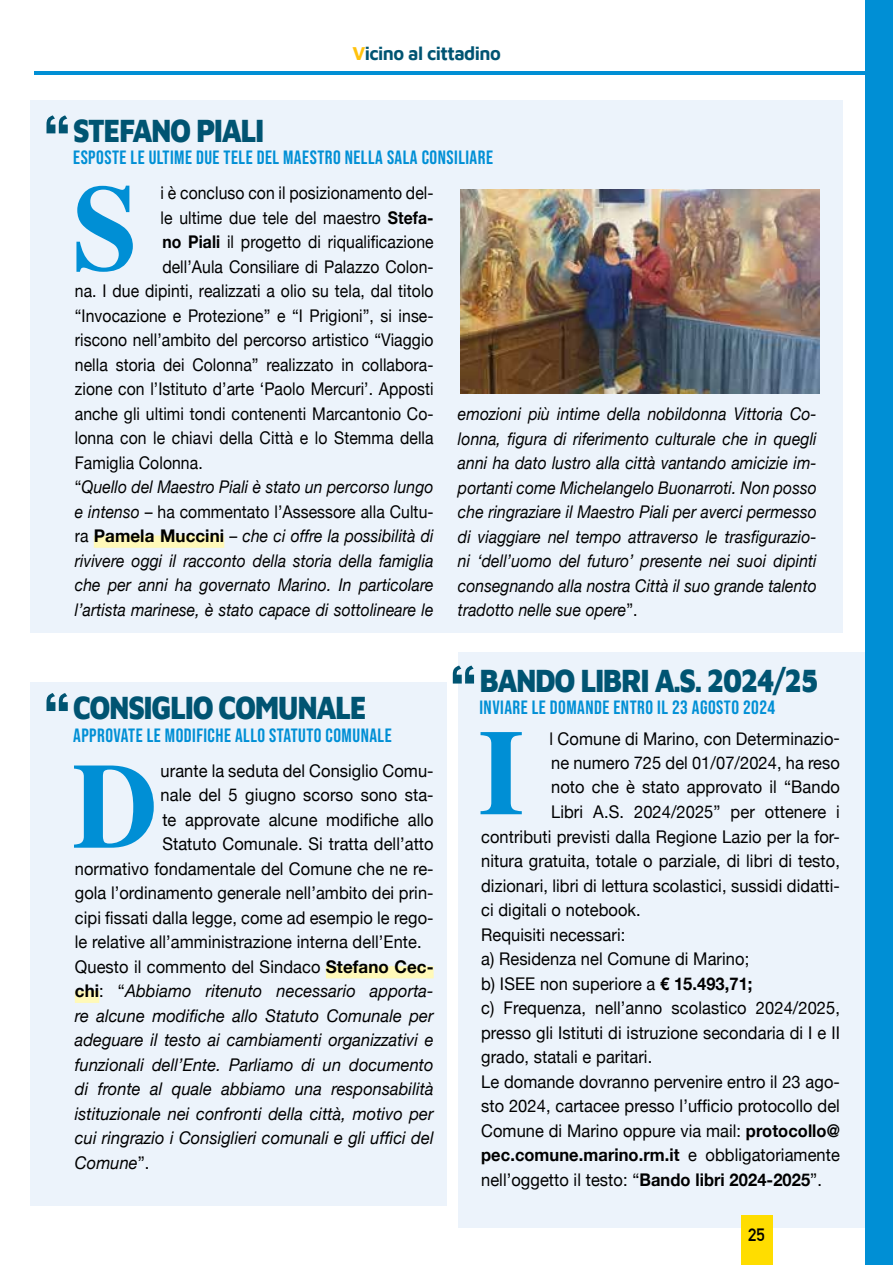
<style>
.page{position:relative;width:893px;height:1265px;background:#fff}
.page>*{position:absolute;margin:0;border:0;box-sizing:border-box;transform-origin:0 0}
.t1{font:700 121.62px "Times";color:#008fd5}
.t2{font:900 33.25px "Maven Pro";letter-spacing:-.05em;color:#005472;scale:.85 1}
.t3{font:19.25px "Bebas Neue";letter-spacing:.025em;color:#008fd5}
.t4{font:700 19.25px "Maven Pro";letter-spacing:-.03em;color:#005472;scale:.95 1}
.t5{font:17.5px "Helvetica Neue";letter-spacing:.005em;color:#000;scale:.94 1}
.t6{font:italic 17.5px/24.5px "Helvetica Neue";letter-spacing:.005em;color:#000;text-align:justify;scale:.9 1}
.t7{font:17.5px "Helvetica Neue";letter-spacing:.005em;color:#000;scale:.9 1}
.t8{font:italic 17.5px "Helvetica Neue";letter-spacing:.005em;color:#000;scale:.94 1}
.t9{font:700 17.5px "Helvetica Neue";letter-spacing:.005em;color:#000;scale:.94 1}
.t10{font:700 17.5px "DIN Alternate";color:#000}
.s1{color:#ffc20e}
.s2{font-weight:700}
.s3{font-style:normal}
.s4{font-style:italic}
.s5{font-weight:700;font-style:normal}
.s6{font-weight:400}
</style>
<div class="page">
<div style="left:30px;top:100px;width:813px;height:532px;background:#ecf3fb"></div>
<div style="left:30px;top:682px;width:416px;height:523px;background:#ecf3fb"></div>
<div style="left:458px;top:652px;width:416px;height:576px;background:#ecf3fb"></div>
<svg style="left:47px;top:115px;width:21px;height:18px"></svg>
<svg style="left:47px;top:693px;width:21px;height:18px"></svg>
<svg style="left:453px;top:666px;width:21px;height:18px"></svg>
<div style="left:94px;top:536px;width:130px;height:12px;background:#fff9b8"></div>
<div style="left:326px;top:966px;width:108px;height:12px;background:#fff9b8"></div>
<div style="left:75px;top:991px;width:24px;height:12px;background:#fff9b8"></div>
<hr style="left:35px;top:71px;width:858px;height:3px;background:#008fd5">
<div style="left:741px;top:1215px;width:31px;height:50px;background:#fd0"></div>
<div style="left:866px;top:0;width:27px;height:1265px;background:#008fd5"></div>
<img style="left:460px;top:190px;width:359px;height:204px">
<p class="t4" style="left:352px;top:40px;width:158px"><span class="s1">V</span>icino al cittadino</p>
<h2 class="t2" style="left:73px;top:107px;width:227px">STEFANO PIALI</h2>
<p class="t3" style="left:73px;top:147px;width:421px">ESPOSTE LE ULTIME DUE TELE DEL MAESTRO NELLA SALA CONSILIARE</p>
<h1 class="t1" style="left:72px;top:113px;width:67px">S</h1>
<p class="t7" style="left:161px;top:182px;width:305px">i è concluso con il posizionamento del-</p>
<p class="t7" style="left:161px;top:207px;width:305px">le ultime due tele del maestro <span class="s2">Stefa-</span></p>
<p class="t7" style="left:162px;top:231px;width:303px"><span class="s2">no Piali</span> il progetto di riqualificazione</p>
<p class="t7" style="left:162px;top:256px;width:303px">dell’Aula Consiliare di Palazzo Colon-</p>
<p class="t7" style="left:75px;top:280px;width:400px">na. I due dipinti, realizzati a olio su tela, dal titolo</p>
<p class="t7" style="left:75px;top:305px;width:400px">“Invocazione e Protezione” e “I Prigioni”, si inse-</p>
<p class="t7" style="left:75px;top:329px;width:400px">riscono nell’ambito del percorso artistico “Viaggio</p>
<p class="t7" style="left:75px;top:354px;width:400px">nella storia dei Colonna” realizzato in collabora-</p>
<p class="t7" style="left:75px;top:378px;width:400px">zione con l’Istituto d’arte ‘Paolo Mercuri’. Apposti</p>
<p class="t7" style="left:75px;top:403px;width:400px">anche gli ultimi tondi contenenti Marcantonio Co-</p>
<p class="t7" style="left:75px;top:427px;width:400px">lonna con le chiavi della Città e lo Stemma della</p>
<p class="t7" style="left:75px;top:452px;width:144px">Famiglia Colonna.</p>
<p class="t6" style="left:75px;top:474px;width:400px"><span class="s3">“</span>Quello del Maestro Piali è stato un percorso lungo</p>
<p class="t7" style="left:75px;top:501px;width:400px"><span class="s4">e intenso</span> – ha commentato l’Assessore alla Cultu-</p>
<p class="t6" style="left:75px;top:523px;width:400px"><span class="s3">ra</span> <span class="s5">Pamela Muccini</span> <span class="s3">–</span> che ci offre la possibilità di</p>
<p class="t6" style="left:75px;top:548px;width:400px">rivivere oggi il racconto della storia della famiglia</p>
<p class="t6" style="left:75px;top:572px;width:400px">che per anni ha governato Marino. In particolare</p>
<p class="t6" style="left:75px;top:597px;width:400px">l’artista marinese, è stato capace di sottolineare le</p>
<h2 class="t2" style="left:73px;top:685px;width:347px">CONSIGLIO COMUNALE</h2>
<p class="t3" style="left:73px;top:724px;width:320px">APPROVATE LE MODIFICHE ALLO STATUTO COMUNALE</p>
<p class="t5" style="left:161px;top:760px;width:292px">urante la seduta del Consiglio Comu-</p>
<p class="t5" style="left:161px;top:785px;width:292px">nale del 5 giugno scorso sono sta-</p>
<p class="t5" style="left:162px;top:809px;width:290px">te approvate alcune modifiche allo</p>
<p class="t5" style="left:162px;top:834px;width:290px">Statuto Comunale. Si tratta dell’atto</p>
<p class="t5" style="left:75px;top:858px;width:383px">normativo fondamentale del Comune che ne re-</p>
<p class="t5" style="left:75px;top:883px;width:383px">gola l’ordinamento generale nell’ambito dei prin-</p>
<p class="t5" style="left:75px;top:907px;width:383px">cipi fissati dalla legge, come ad esempio le rego-</p>
<p class="t5" style="left:75px;top:932px;width:370px">le relative all’amministrazione interna dell’Ente.</p>
<p class="t5" style="left:75px;top:956px;width:383px">Questo il commento del Sindaco <span class="s2">Stefano Cec-</span></p>
<p class="t8" style="left:75px;top:980px;width:383px"><span class="s5">chi</span><span class="s3">: “</span>Abbiamo ritenuto necessario apporta-</p>
<p class="t8" style="left:75px;top:1005px;width:383px">re alcune modifiche allo Statuto Comunale per</p>
<p class="t8" style="left:75px;top:1029px;width:383px">adeguare il testo ai cambiamenti organizzativi e</p>
<p class="t8" style="left:75px;top:1054px;width:383px">funzionali dell’Ente. Parliamo di un documento</p>
<p class="t8" style="left:75px;top:1078px;width:383px">di fronte al quale abbiamo una responsabilità</p>
<p class="t8" style="left:75px;top:1103px;width:383px">istituzionale nei confronti della città, motivo per</p>
<p class="t8" style="left:75px;top:1127px;width:383px">cui ringrazio i Consiglieri comunali e gli uffici del</p>
<p class="t8" style="left:75px;top:1152px;width:81px">Comune<span class="s3">”.</span></p>
<h1 class="t1" style="left:72px;top:690px;width:87px">D</h1>
<p class="t6" style="left:458px;top:401px;width:400px">emozioni più intime della nobildonna Vittoria Co&shy;lonna, figura di riferimento culturale che in quegli anni ha dato lustro alla città vantando amicizie im&shy;portanti come Michelangelo Buonarroti. Non posso che ringraziare il Maestro Piali per averci permesso di viaggiare nel tempo attraverso le trasfigurazio&shy;ni ‘dell’uomo del futuro’ presente nei suoi dipinti consegnando alla nostra Città il suo grande talento tradotto nelle sue opere<span class="s3">”.</span></p>
<h2 class="t2" style="left:479px;top:657px;width:400px">BANDO LIBRI A.S. 2024/25</h2>
<p class="t3" style="left:479px;top:697px;width:297px">INVIARE LE DOMANDE ENTRO IL 23 AGOSTO 2024</p>
<h1 class="t1" style="left:479px;top:657px;width:47px">I</h1>
<p class="t5" style="left:549px;top:728px;width:311px">l Comune di Marino, con Determinazio-</p>
<p class="t5" style="left:551px;top:752px;width:309px">ne numero 725 del 01/07/2024, ha reso</p>
<p class="t5" style="left:551px;top:777px;width:309px">noto che è stato approvato il “Bando</p>
<p class="t5" style="left:551px;top:801px;width:309px">Libri A.S. 2024/2025” per ottenere i</p>
<p class="t5" style="left:481px;top:826px;width:383px">contributi previsti dalla Regione Lazio per la for-</p>
<p class="t5" style="left:481px;top:850px;width:383px">nitura gratuita, totale o parziale, di libri di testo,</p>
<p class="t5" style="left:481px;top:875px;width:383px">dizionari, libri di lettura scolastici, sussidi didatti-</p>
<p class="t5" style="left:481px;top:899px;width:171px">ci digitali o notebook.</p>
<p class="t5" style="left:481px;top:924px;width:155px">Requisiti necessari:</p>
<p class="t5" style="left:481px;top:948px;width:287px">a) Residenza nel Comune di Marino;</p>
<p class="t5" style="left:481px;top:973px;width:290px">b) ISEE non superiore a <span class="s2">€ 15.493,71;</span></p>
<p class="t5" style="left:481px;top:997px;width:383px">c) Frequenza, nell’anno scolastico 2024/2025,</p>
<p class="t5" style="left:481px;top:1022px;width:383px">presso gli Istituti di istruzione secondaria di I e II</p>
<p class="t5" style="left:481px;top:1046px;width:184px">grado, statali e paritari.</p>
<p class="t5" style="left:481px;top:1071px;width:383px">Le domande dovranno pervenire entro il 23 ago-</p>
<p class="t5" style="left:481px;top:1095px;width:383px">sto 2024, cartacee presso l’ufficio protocollo del</p>
<p class="t5" style="left:481px;top:1120px;width:383px">Comune di Marino oppure via mail: <span class="s2">protocollo@</span></p>
<p class="t9" style="left:481px;top:1141px;width:383px">pec.comune.marino.rm.it <span class="s6">e obbligatoriamente</span></p>
<p class="t5" style="left:481px;top:1169px;width:364px">nell’oggetto il testo: “<span class="s2">Bando libri 2024-2025</span>”.</p>
<p class="t10" style="left:748px;top:1222px;width:18px">25</p>
</div>
